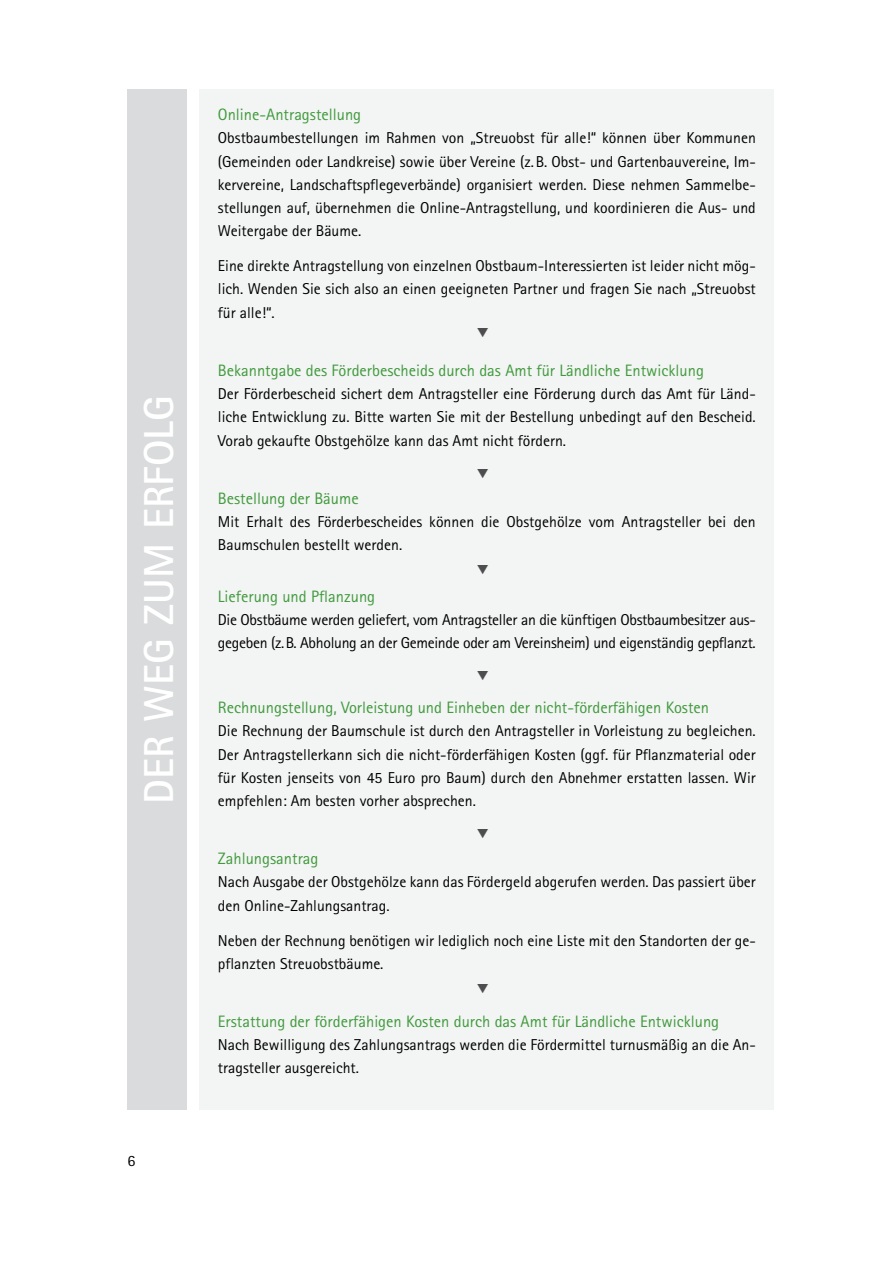
<style>
.page{position:relative;width:893px;height:1263px;background:#fff}
.page>*{position:absolute;margin:0;border:0;box-sizing:border-box;transform-origin:0 0}
.t1{font:700 42px "Rotis Sans Serif Pro";color:#fff}
.Text_Rotis_Links_10_5pt{font:16.5px "Rotis Sans Serif Pro";color:#409a3c}
.Text_Rotis_Links_10_5pt-2{font:15.75px/23.2px "Rotis Sans Serif Pro";color:#000;text-align:justify}
.Text_Rotis_Links_10_5pt-3{font:15.75px/23.2px "Rotis Sans Serif Pro";letter-spacing:-.02em;color:#000}
</style>
<div class="page">
<div style="left:200px;top:89px;width:574px;height:1021px;background:#f3f4f4"></div>
<div style="left:128px;top:89px;width:59px;height:1021px;background:#dadbdc"></div>
<h1 class="t1" style="left:132px;top:804px;width:410px;rotate:-90deg">DER WEG ZUM ERFOLG</h1>
<p class="Text_Rotis_Links_10_5pt-2" style="left:128px;top:1149px;width:9px">6</p>
<p class="Text_Rotis_Links_10_5pt" style="left:218px;top:105px;width:145px">Online-Antragstellung</p>
<p class="Text_Rotis_Links_10_5pt-2" style="left:218px;top:126px;width:539px">Obstbaumbestellungen im Rahmen von „Streuobst für alle!“ können über Kommunen (Gemeinden oder Landkreise) sowie über Vereine (z.B. Obst- und Gartenbauvereine, Im&shy;kervereine, Landschaftspflegeverbände) organisiert werden. Diese nehmen Sammelbe&shy;stellungen auf, übernehmen die Online-Antragstellung, und koordinieren die Aus- und Weitergabe der Bäume.</p>
<p class="Text_Rotis_Links_10_5pt-2" style="left:218px;top:254px;width:539px">Eine direkte Antragstellung von einzelnen Obstbaum-Interessierten ist leider nicht mög&shy;lich. Wenden Sie sich also an einen geeigneten Partner und fragen Sie nach „Streuobst für alle!“.</p>
<p class="Text_Rotis_Links_10_5pt" style="left:218px;top:360px;width:487px">Bekanntgabe des Förderbescheids durch das Amt für Ländliche Entwicklung</p>
<p class="Text_Rotis_Links_10_5pt-2" style="left:218px;top:382px;width:539px">Der Förderbescheid sichert dem Antragsteller eine Förderung durch das Amt für Länd&shy;liche Entwicklung zu. Bitte warten Sie mit der Bestellung unbedingt auf den Bescheid.<br>Vorab gekaufte Obstgehölze kann das Amt nicht fördern.</p>
<p class="Text_Rotis_Links_10_5pt" style="left:218px;top:488px;width:142px">Bestellung der Bäume</p>
<p class="Text_Rotis_Links_10_5pt-2" style="left:218px;top:510px;width:539px">Mit Erhalt des Förderbescheides können die Obstgehölze vom Antragsteller bei den<br>Baumschulen bestellt werden.</p>
<p class="Text_Rotis_Links_10_5pt" style="left:218px;top:586px;width:159px">Lieferung und Pflanzung</p>
<p class="Text_Rotis_Links_10_5pt-3" style="left:218px;top:608px;width:539px">Die Obstbäume werden geliefert, vom Antragsteller an die künftigen Obstbaumbesitzer aus&shy;gegeben (z.B. Abholung an der Gemeinde oder am Vereinsheim) und eigenständig gepflanzt.</p>
<p class="Text_Rotis_Links_10_5pt" style="left:218px;top:698px;width:493px">Rechnungstellung, Vorleistung und Einheben der nicht-förderfähigen Kosten</p>
<p class="Text_Rotis_Links_10_5pt-2" style="left:218px;top:719px;width:539px">Die Rechnung der Baumschule ist durch den Antragsteller in Vorleistung zu begleichen.<br>Der Antragstellerkann sich die nicht-förderfähigen Kosten (ggf. für Pflanzmaterial oder für Kosten jenseits von 45 Euro pro Baum) durch den Abnehmer erstatten lassen. Wir empfehlen: Am besten vorher absprechen.</p>
<p class="Text_Rotis_Links_10_5pt" style="left:218px;top:849px;width:102px">Zahlungsantrag</p>
<p class="Text_Rotis_Links_10_5pt-2" style="left:218px;top:870px;width:539px">Nach Ausgabe der Obstgehölze kann das Fördergeld abgerufen werden. Das passiert über den Online-Zahlungsantrag.</p>
<p class="Text_Rotis_Links_10_5pt-2" style="left:218px;top:929px;width:539px">Neben der Rechnung benötigen wir lediglich noch eine Liste mit den Standorten der ge&shy;pflanzten Streuobstbäume.</p>
<p class="Text_Rotis_Links_10_5pt" style="left:218px;top:1011px;width:503px">Erstattung der förderfähigen Kosten durch das Amt für Ländliche Entwicklung</p>
<p class="Text_Rotis_Links_10_5pt-2" style="left:218px;top:1033px;width:539px">Nach Bewilligung des Zahlungsantrags werden die Fördermittel turnusmäßig an die An&shy;tragsteller ausgereicht.</p>
</div>
